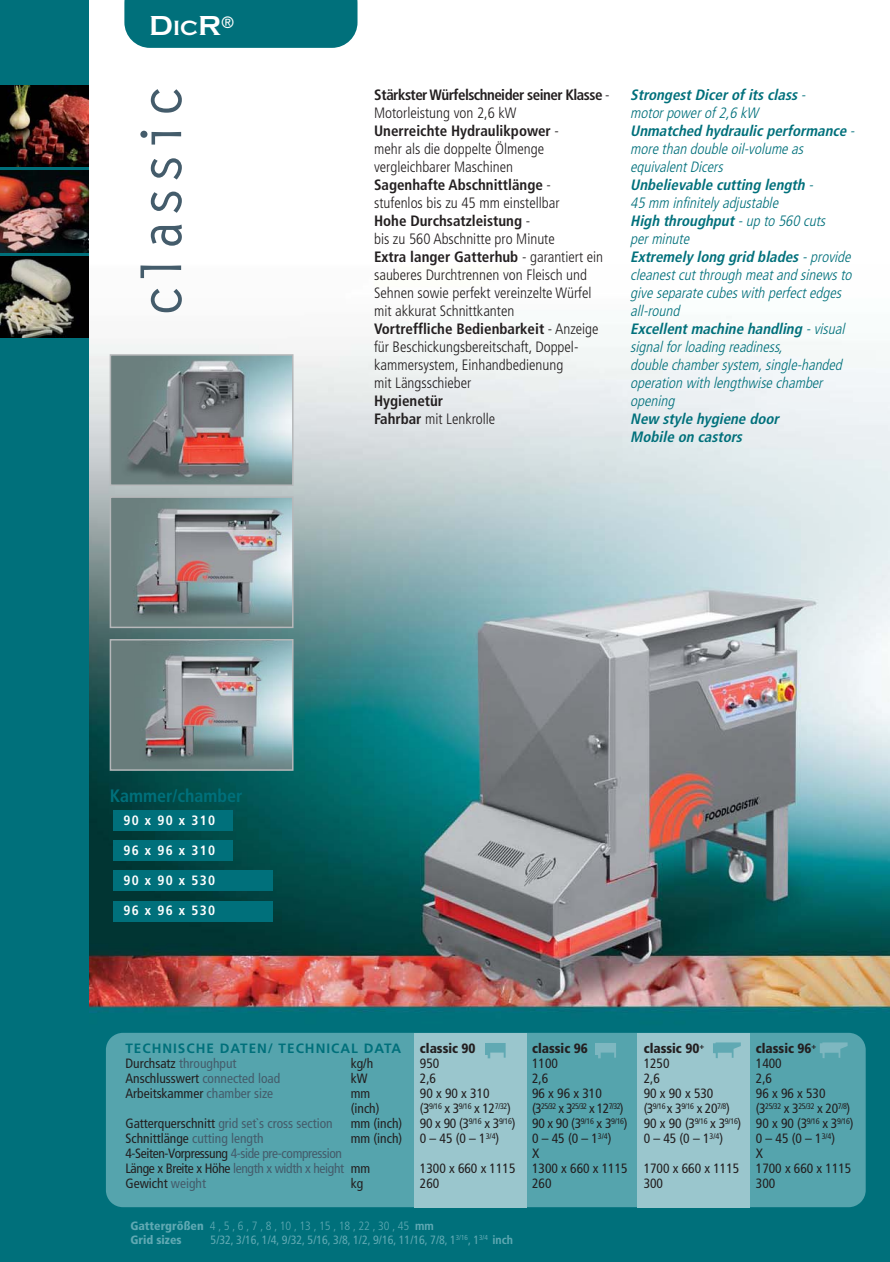
<style>
.page{position:relative;width:890px;height:1262px;background:#fff}
.page>*{position:absolute;margin:0;border:0;box-sizing:border-box;transform-origin:0 0}
.t1{font:500 55.5px "Letter Got LCY";color:#445c6b}
.t2{font:700 28.5px "Copperplate Gothic";color:#fff}
.t3{font:700 condensed 18px "Frutiger LT";color:#00707b}
.t4{font:300 condensed 15px/18px "Frutiger";color:#231f20}
.t5{font:italic 300 condensed 15px/18px "Frutiger";color:#00707b}
.t6{font:italic 700 condensed 15px/18px "Frutiger LT";color:#00707b}
.t7{font:700 condensed 15px "Frutiger LT";color:#231f20}
.t8{font:700 condensed 15px "Frutiger LT";letter-spacing:-.035em;color:#231f20}
.t9{font:condensed 13.5px/15px "Frutiger";color:#231f20}
.t10{font:condensed 13.5px/15px "Frutiger";letter-spacing:-.025em;color:#231f20}
.t11{font:condensed 13.5px "Frutiger";color:#445c6b}
.t12{font:700 13.5px/15px "Frutiger";letter-spacing:.075em;color:#00707b}
.t13{font:900 condensed 13.5px "Frutiger LT";color:#231f20}
.t14{font:700 condensed 13.5px "Frutiger LT";letter-spacing:.1em;color:#fff}
.t15{font:condensed 12px "Frutiger";color:#60a9b3}
.t16{font:300 condensed 12px "Frutiger";color:#60a9b3}
.t17{font:900 condensed 12px "Frutiger LT";color:#60a9b3}
.t18{font:condensed 8.1px "Frutiger";letter-spacing:-.045em;color:#231f20}
.s1{font-size:21.3px}
.s2{font-family:"Frutiger";font-weight:300}
.s3{font-family:"Frutiger LT";font-weight:700}
.s4{font-weight:400;font-stretch:condensed;color:#231f20}
.s5{font-weight:400;font-stretch:condensed;color:#445c6b}
.s6{color:#445c6b}
.s7{color:#231f20}
.s8{font-size:13.5px}
.s9{font-family:"Frutiger LT";font-weight:900}
</style>
<div class="page">
<img style="left:89px;top:1px;width:801px;height:1261px">
<div style="left:0;top:1px;width:89px;height:1261px;background:#00707b"></div>
<img style="left:0;top:171px;width:88px;height:81px">
<img style="left:0;top:86px;width:88px;height:81px">
<img style="left:0;top:256px;width:89px;height:82px">
<div style="left:106px;top:1033px;width:760px;height:174px;background:#55a4ad"></div>
<div style="left:415px;top:1033px;width:112px;height:174px;background:#9ac6cd"></div>
<div style="left:637px;top:1033px;width:113px;height:174px;background:#9ac6cd"></div>
<div style="left:113px;top:870px;width:159px;height:21px;background:#00707b"></div>
<div style="left:113px;top:901px;width:159px;height:20px;background:#00707b"></div>
<div style="left:113px;top:840px;width:119px;height:21px;background:#00707b"></div>
<div style="left:113px;top:810px;width:119px;height:21px;background:#00707b"></div>
<svg style="left:488px;top:1043px;width:18px;height:15px"></svg>
<hr style="left:485px;top:1043px;width:4px;height:11px;background:#60a9b3">
<svg style="left:596px;top:1043px;width:20px;height:15px"></svg>
<svg style="left:713px;top:1042px;width:28px;height:16px"></svg>
<svg style="left:820px;top:1042px;width:28px;height:16px"></svg>
<div style="left:124px;top:1px;width:233px;height:47px;background:#00707b"></div>
<img style="left:113px;top:642px;width:178px;height:126px">
<div style="left:110px;top:639px;width:184px;height:132px;border:2px solid #b6b8ba"></div>
<img style="left:113px;top:499px;width:178px;height:126px">
<div style="left:110px;top:496px;width:184px;height:132px;border:2px solid #b6b8ba"></div>
<img style="left:113px;top:357px;width:178px;height:126px">
<div style="left:110px;top:354px;width:184px;height:132px;border:2px solid #b6b8ba"></div>
<h2 class="t2" style="left:149px;top:9px;width:87px">D<span class="s1">IC</span>R<sup>®</sup></h2>
<h1 class="t1" style="left:128px;top:318px;width:234px;rotate:-90deg">classic</h1>
<p class="t8" style="left:374px;top:87px;width:237px">Stärkster Würfelschneider seiner Klasse <span class="s2">-</span></p>
<p class="t4" style="left:374px;top:105px;width:144px">Motorleistung von 2,6 kW</p>
<p class="t7" style="left:374px;top:123px;width:186px">Unerreichte Hydraulikpower <span class="s2">-</span></p>
<p class="t4" style="left:374px;top:141px;width:172px">mehr als die doppelte Ölmenge vergleichbarer Maschinen</p>
<p class="t7" style="left:374px;top:177px;width:178px">Sagenhafte Abschnittlänge <span class="s2">-</span></p>
<p class="t4" style="left:374px;top:195px;width:187px">stufenlos bis zu 45 mm einstellbar</p>
<p class="t7" style="left:374px;top:213px;width:158px">Hohe Durchsatzleistung <span class="s2">-</span></p>
<p class="t4" style="left:374px;top:231px;width:182px">bis zu 560 Abschnitte pro Minute</p>
<p class="t7" style="left:374px;top:249px;width:231px">Extra langer Gatterhub <span class="s2">- garantiert ein</span></p>
<p class="t4" style="left:374px;top:267px;width:219px">sauberes Durchtrennen von Fleisch und<br>Sehnen sowie perfekt vereinzelte Würfel mit akkurat Schnittkanten</p>
<p class="t7" style="left:374px;top:321px;width:226px">Vortreffliche Bedienbarkeit <span class="s2">- Anzeige</span></p>
<p class="t4" style="left:374px;top:339px;width:206px">für Beschickungsbereitschaft, Doppel&shy;kammersystem, Einhandbedienung mit Längsschieber</p>
<p class="t7" style="left:374px;top:393px;width:71px">Hygienetür</p>
<p class="t4" style="left:374px;top:411px;width:123px"><span class="s3">Fahrbar</span> mit Lenkrolle</p>
<p class="t6" style="left:630px;top:86px;width:180px">StrongestDicerofitsclass <span class="s2">-</span></p>
<p class="t5" style="left:630px;top:105px;width:132px">motorpowerof 2,6 kW</p>
<p class="t6" style="left:630px;top:122px;width:229px">Unmatched hydraulicperformance <span class="s2">-</span></p>
<p class="t5" style="left:630px;top:141px;width:177px">more than double oil-volume as equivalentDicers</p>
<p class="t6" style="left:630px;top:176px;width:187px">Unbelievable cutting length <span class="s2">-</span></p>
<p class="t5" style="left:630px;top:195px;width:152px">45 mm infinitely adjustable</p>
<p class="t6" style="left:630px;top:212px;width:199px">High throughput<span class="s2">-up to 560 cuts</span></p>
<p class="t5" style="left:630px;top:231px;width:63px">perminute</p>
<p class="t6" style="left:630px;top:248px;width:225px">Extremely long grid blades<span class="s2">-provide</span></p>
<p class="t5" style="left:630px;top:267px;width:226px">cleanestcutthrough meatand sinewsto give separate cubeswith perfectedges all-round</p>
<p class="t6" style="left:630px;top:320px;width:219px">Excellentmachine handling <span class="s2">-visual</span></p>
<p class="t5" style="left:630px;top:339px;width:216px">signalforloading readiness,<br>double chambersystem,single-handed operation with lengthwise chamber opening</p>
<p class="t6" style="left:630px;top:410px;width:153px">New style hygiene door<br>Mobile on castors</p>
<h3 class="t3" style="left:110px;top:787px;width:134px">Kammer/chamber</h3>
<p class="t14" style="left:123px;top:813px;width:93px">90 x 90 x 310</p>
<p class="t14" style="left:123px;top:843px;width:93px">96 x 96 x 310</p>
<p class="t14" style="left:123px;top:873px;width:93px">90 x 90 x 530</p>
<p class="t14" style="left:123px;top:903px;width:93px">96 x 96 x 530</p>
<p class="t12" style="left:125px;top:1042px;width:277px">TECHNISCHE DATEN/ TECHNICAL DATA<br><span class="s4">Durchsatz</span> <span class="s5">throughput</span></p>
<p class="t9" style="left:351px;top:1057px;width:24px">kg/h</p>
<p class="t9" style="left:125px;top:1072px;width:156px">Anschlusswert <span class="s6">connected load</span></p>
<p class="t9" style="left:351px;top:1072px;width:18px">kW</p>
<p class="t9" style="left:125px;top:1087px;width:149px">Arbeitskammer <span class="s6">chamber size</span></p>
<p class="t9" style="left:351px;top:1087px;width:30px">mm (inch)</p>
<p class="t11" style="left:125px;top:1118px;width:209px"><span class="s7">Gatterquerschnitt</span> grid set`s cross section</p>
<p class="t9" style="left:351px;top:1117px;width:53px">mm (inch)</p>
<p class="t11" style="left:125px;top:1133px;width:140px"><span class="s7">Schnittlänge</span> cutting length</p>
<p class="t9" style="left:351px;top:1132px;width:53px">mm (inch)</p>
<p class="t10" style="left:125px;top:1147px;width:246px">4-Seiten-Vorpressung <span class="s6">4-side pre-compression<br></span>Länge x Breite x Höhe <span class="s6">length x width x height</span> mm<br>Gewicht <span class="s6">weight</span></p>
<p class="t9" style="left:351px;top:1177px;width:14px">kg</p>
<p class="t13" style="left:420px;top:1042px;width:57px">classic 90</p>
<p class="t9" style="left:420px;top:1057px;width:71px">950<br>2,6<br>90 x 90 x 310</p>
<p class="t18" style="left:420px;top:1103px;width:92px"><span class="s8">(3</span>9/16 <span class="s8">x 3</span>9/16 <span class="s8">x 12</span>7/32<span class="s8">)</span></p>
<p class="t9" style="left:420px;top:1117px;width:97px">90 x 90 (3<sup>9/16</sup> x 3<sup>9/16</sup>)<br>0 – 45 (0 – 1<sup>3/4</sup>)</p>
<p class="t9" style="left:420px;top:1162px;width:97px">1300 x 660 x 1115<br>260</p>
<p class="t16" style="left:131px;top:1220px;width:305px"><span class="s9">Gattergrößen</span> 4 , 5 , 6 , 7 , 8 , 10 , 13 , 15 , 18 , 22 , 30 , 45 <span class="s3">mm</span></p>
<p class="t17" style="left:131px;top:1234px;width:53px">Grid sizes</p>
<p class="t15" style="left:211px;top:1235px;width:304px">5/32, 3/16, 1/4, 9/32, 5/16, 3/8, 1/2, 9/16, 11/16, 7/8, 1<sup>3/16</sup>, 1<sup>3/4</sup> <span class="s3">inch</span></p>
<p class="t13" style="left:532px;top:1042px;width:57px">classic 96</p>
<p class="t9" style="left:532px;top:1057px;width:71px">1100<br>2,6<br>96 x 96 x 310</p>
<p class="t18" style="left:532px;top:1103px;width:93px"><span class="s8">(3</span>25/32 <span class="s8">x 3</span>25/32 <span class="s8">x 12</span>7/32<span class="s8">)</span></p>
<p class="t9" style="left:532px;top:1117px;width:97px">90 x 90 (3<sup>9/16</sup> x 3<sup>9/16</sup>)<br>0 – 45 (0 – 1<sup>3/4</sup>)<br>X<br>1300 x 660 x 1115<br>260</p>
<p class="t13" style="left:644px;top:1042px;width:62px">classic 90<sup>+</sup></p>
<p class="t9" style="left:644px;top:1057px;width:71px">1250<br>2,6<br>90 x 90 x 530</p>
<p class="t18" style="left:644px;top:1103px;width:88px"><span class="s8">(3</span>9/16 <span class="s8">x 3</span>9/16 <span class="s8">x 20</span>7/8<span class="s8">)</span></p>
<p class="t9" style="left:644px;top:1117px;width:99px">90 x 90 (3<sup>9/16</sup> x 3<sup>9/16</sup>)<br>0 – 45 (0 – 1<sup>3/4</sup>)</p>
<p class="t9" style="left:644px;top:1162px;width:97px">1700 x 660 x 1115<br>300</p>
<p class="t13" style="left:756px;top:1042px;width:62px">classic 96<sup>+</sup></p>
<p class="t9" style="left:756px;top:1057px;width:71px">1400<br>2,6<br>96 x 96 x 530</p>
<p class="t18" style="left:756px;top:1103px;width:96px"><span class="s8">(3</span>25/32 <span class="s8">x 3</span>25/32 <span class="s8">x 20</span>7/8<span class="s8">)</span></p>
<p class="t9" style="left:756px;top:1117px;width:99px">90 x 90 (3<sup>9/16</sup> x 3<sup>9/16</sup>)<br>0 – 45 (0 – 1<sup>3/4</sup>)<br>X<br>1700 x 660 x 1115<br>300</p>
</div>
